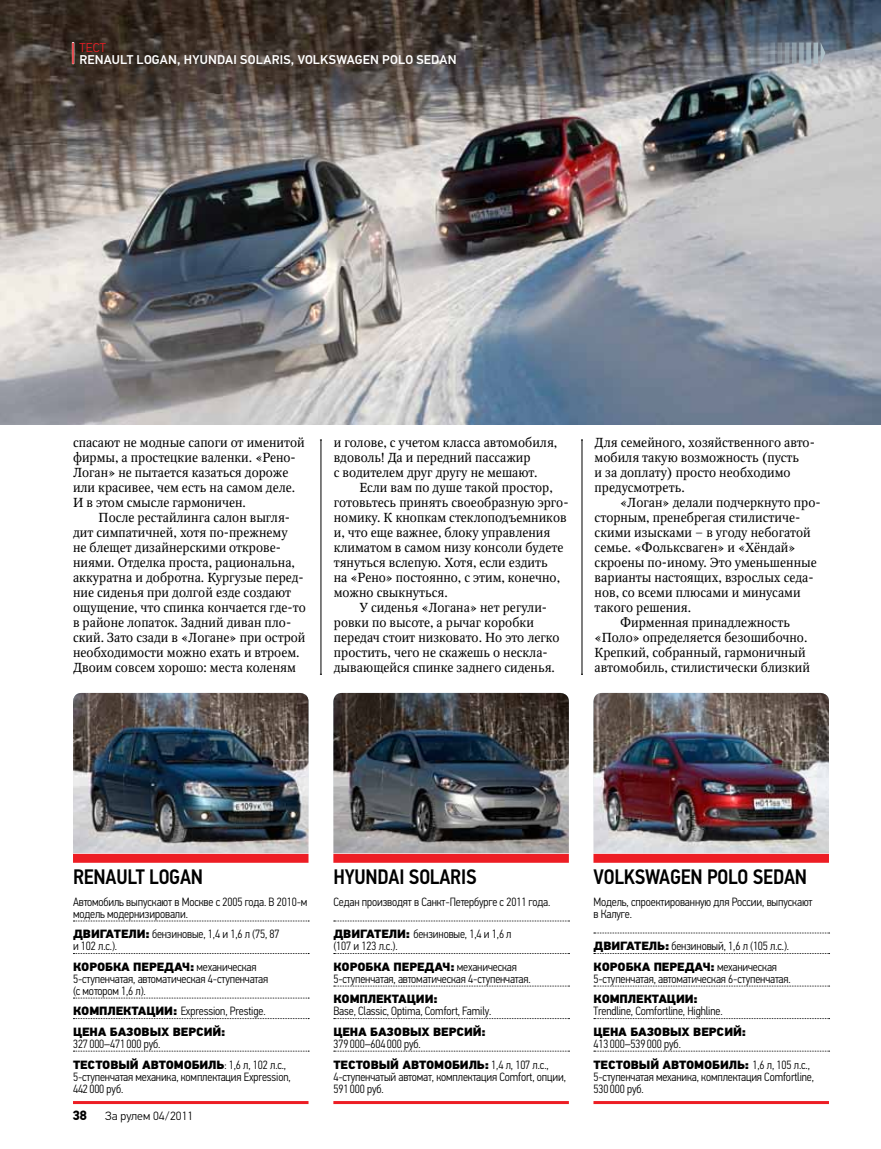
<style>
.page{position:relative;width:881px;height:1149px;background:#fff}
.page>*{position:absolute;margin:0;border:0;box-sizing:border-box;transform-origin:0 0}
.t1{font:500 21px "PF Din Text Cond Pro";letter-spacing:-.01em;color:#000}
.t2{font:700 13.5px "PF Din Text Pro";color:#000}
.t3{font:13.05px/15px "Octava C";color:#000}
.t4{font:500 12.75px/12px "PF Din Text Pro";letter-spacing:.01em;color:#fff}
.t5{font:300 12px/12px "PF Din Text Cond Pro";letter-spacing:-.01em;color:#000}
.t6{font:900 12px "PF Din Text Pro";letter-spacing:-.01em;color:#000}
.t7{font:300 12px "PF Din Text Pro";color:#000}
.s1{font-family:"PF Din Text Comp Pro";font-weight:300;font-size:24px;color:#ed1d24}
.s2{font-weight:300;color:#ed1d24}
.s3{font-family:"PF Din Text Pro";font-weight:900}
.s4{font-family:"PF Din Text Cond Pro";font-weight:300}
</style>
<div class="page">
<div style="left:333px;top:853px;width:235px;height:9px;background:#ed1d24"></div>
<svg style="left:333px;top:920px;width:236px;height:1px"></svg>
<svg style="left:333px;top:985px;width:236px;height:1px"></svg>
<svg style="left:333px;top:1050px;width:236px;height:1px"></svg>
<hr style="left:333px;top:1100px;width:235px;height:3px;background:#ed1d24">
<img style="left:333px;top:692px;width:235px;height:160px">
<div style="left:593px;top:853px;width:235px;height:9px;background:#ed1d24"></div>
<svg style="left:593px;top:932px;width:236px;height:1px"></svg>
<svg style="left:593px;top:985px;width:236px;height:1px"></svg>
<svg style="left:593px;top:1050px;width:236px;height:1px"></svg>
<hr style="left:593px;top:1100px;width:235px;height:3px;background:#ed1d24">
<img style="left:593px;top:692px;width:235px;height:160px">
<div style="left:73px;top:853px;width:235px;height:9px;background:#ed1d24"></div>
<svg style="left:73px;top:920px;width:236px;height:1px"></svg>
<svg style="left:73px;top:997px;width:236px;height:1px"></svg>
<svg style="left:73px;top:1050px;width:236px;height:1px"></svg>
<hr style="left:73px;top:1100px;width:235px;height:3px;background:#ed1d24">
<img style="left:73px;top:692px;width:235px;height:160px">
<hr style="left:320px;top:440px;width:1px;height:234px;background:#000">
<hr style="left:581px;top:440px;width:1px;height:234px;background:#000">
<img style="left:0;top:0;width:880px;height:424px">
<svg style="left:755px;top:43px;width:70px;height:21px"></svg>
<div style="left:72px;top:43px;width:2px;height:21px;border:1px solid #fff"></div>
<p class="t4" style="left:79px;top:41px;width:378px;text-indent:-9px"><span class="s1">|</span> <span class="s2">ТЕСТ<br></span>RENAULT LOGAN, HYUNDAI SOLARIS, VOLKSWAGEN POLO SEDAN</p>
<p class="t3" style="left:73px;top:435px;width:233px">спасают не модные сапоги от именитой фирмы, а простецкие валенки. «Рено-Логан» не пытается казаться дороже или красивее, чем есть на самом деле.<br>И в этом смысле гармоничен.</p>
<p class="t3" style="left:73px;top:510px;width:234px;text-indent:26px">После рестайлинга салон выгля&shy;дит симпатичней, хотя по-прежнему<br>не блещет дизайнерскими открове&shy;ниями. Отделка проста, рациональна, аккуратна и добротна. Кургузые перед&shy;ние сиденья при долгой езде создают ощущение, что спинка кончается где-то в районе лопаток. Задний диван пло&shy;ский. Зато сзади в «Логане» при острой необходимости можно ехать и втроем.<br>Двоим совсем хорошо: места коленям</p>
<p class="t3" style="left:334px;top:435px;width:225px">и голове, с учетом класса автомобиля, вдоволь! Да и передний пассажир<br>с водителем друг другу не мешают.</p>
<p class="t3" style="left:359px;top:480px;width:195px">Если вам по душе такой простор,</p>
<p class="t3" style="left:334px;top:495px;width:236px">готовьтесь принять своеобразную эрго-</p>
<p class="t3" style="left:334px;top:510px;width:234px">номику. К кнопкам стеклоподъемников</p>
<p class="t3" style="left:334px;top:525px;width:218px">и, что еще важнее, блоку управления</p>
<p class="t3" style="left:334px;top:540px;width:231px">климатом в самом низу консоли будете</p>
<p class="t3" style="left:334px;top:555px;width:215px">тянуться вслепую. Хотя, если ездить</p>
<p class="t3" style="left:334px;top:570px;width:228px">на «Рено» постоянно, с этим, конечно,</p>
<p class="t3" style="left:334px;top:585px;width:115px">можно свыкнуться.</p>
<p class="t3" style="left:359px;top:600px;width:189px">У сиденья «Логана» нет регули-</p>
<p class="t3" style="left:334px;top:615px;width:202px">ровки по высоте, а рычаг коробки</p>
<p class="t3" style="left:334px;top:630px;width:227px">передач стоит низковато. Но это легко</p>
<p class="t3" style="left:334px;top:645px;width:215px">простить, чего не скажешь о нескла-</p>
<p class="t3" style="left:334px;top:660px;width:222px">дывающейся спинке заднего сиденья.</p>
<p class="t3" style="left:594px;top:435px;width:222px">Для семейного, хозяйственного авто&shy;мобиля такую возможность (пусть<br>и за доплату) просто необходимо предусмотреть.</p>
<p class="t3" style="left:620px;top:495px;width:202px">«Логан» делали подчеркнуто про-</p>
<p class="t3" style="left:594px;top:510px;width:207px">сторным, пренебрегая стилистиче-</p>
<p class="t3" style="left:594px;top:525px;width:217px">скими изысками – в угоду небогатой</p>
<p class="t3" style="left:594px;top:540px;width:202px">семье. «Фольксваген» и «Хёндай»</p>
<p class="t3" style="left:594px;top:555px;width:223px">скроены по-иному. Это уменьшенные</p>
<p class="t3" style="left:594px;top:570px;width:220px">варианты настоящих, взрослых седа-</p>
<p class="t3" style="left:594px;top:585px;width:207px">нов, со всеми плюсами и минусами</p>
<p class="t3" style="left:594px;top:600px;width:98px">такого решения.</p>
<p class="t3" style="left:620px;top:615px;width:171px">Фирменная принадлежность</p>
<p class="t3" style="left:594px;top:630px;width:214px">«Поло» определяется безошибочно.</p>
<p class="t3" style="left:594px;top:645px;width:212px">Крепкий, собранный, гармоничный</p>
<p class="t3" style="left:594px;top:660px;width:217px">автомобиль, стилистически близкий</p>
<h1 class="t1" style="left:73px;top:864px;width:131px">RENAULT LOGAN</h1>
<p class="t5" style="left:73px;top:895px;width:236px">Автомобиль выпускают в Москве с 2005 года. В 2010‑м модель модернизировали.</p>
<p class="t5" style="left:73px;top:928px;width:208px"><span class="s3">ДВИГАТЕЛИ:</span> бензиновые, 1,4 и 1,6 л (75, 87 и 102 л.с.).</p>
<p class="t6" style="left:73px;top:959px;width:185px">КОРОБКА ПЕРЕДАЧ: <span class="s4">механическая</span></p>
<p class="t5" style="left:73px;top:972px;width:196px">5‑ступенчатая, автоматическая 4‑ступенчатая (с мотором 1,6 л).</p>
<p class="t5" style="left:73px;top:1005px;width:194px"><span class="s3">КОМПЛЕКТАЦИИ:</span> Expression, Prestige.</p>
<p class="t6" style="left:73px;top:1024px;width:154px">ЦЕНА БАЗОВЫХ ВЕРСИЙ:</p>
<p class="t5" style="left:73px;top:1037px;width:89px">327000–471000 руб.</p>
<p class="t6" style="left:73px;top:1056px;width:215px">ТЕСТОВЫЙ АВТОМОБИЛЬ<span class="s4">: 1,6 л, 102 л.с.,</span></p>
<p class="t5" style="left:73px;top:1070px;width:219px">5‑ступенчатая механика, комплектация Expression,<br>442000 руб.</p>
<p class="t2" style="left:72px;top:1106px;width:16px">38</p>
<p class="t7" style="left:105px;top:1108px;width:90px">За рулем 04/2011</p>
<h1 class="t1" style="left:333px;top:864px;width:145px">HYUNDAI SOLARIS</h1>
<p class="t5" style="left:333px;top:895px;width:218px">Седан производят в Санкт-Петербурге с 2011 года.</p>
<p class="t5" style="left:333px;top:928px;width:180px"><span class="s3">ДВИГАТЕЛИ:</span> бензиновые, 1,4 и 1,6 л (107 и 123 л.с.).</p>
<p class="t6" style="left:333px;top:959px;width:185px">КОРОБКА ПЕРЕДАЧ: <span class="s4">механическая</span></p>
<p class="t5" style="left:333px;top:972px;width:199px">5‑ступенчатая, автоматическая 4‑ступенчатая.</p>
<p class="t6" style="left:333px;top:991px;width:106px">КОМПЛЕКТАЦИИ:</p>
<p class="t5" style="left:333px;top:1005px;width:159px">Base, Classic, Optima, Comfort, Family.</p>
<p class="t6" style="left:333px;top:1024px;width:154px">ЦЕНА БАЗОВЫХ ВЕРСИЙ:</p>
<p class="t5" style="left:333px;top:1037px;width:89px">379000–604000 руб.</p>
<p class="t6" style="left:333px;top:1056px;width:217px">ТЕСТОВЫЙ АВТОМОБИЛЬ: <span class="s4">1,4 л, 107 л.с.,</span></p>
<p class="t5" style="left:333px;top:1070px;width:234px">4‑ступенчатый автомат, комплектация Comfort, опции,<br>591000 руб.</p>
<h1 class="t1" style="left:593px;top:864px;width:215px">VOLKSWAGEN POLO SEDAN</h1>
<p class="t5" style="left:593px;top:895px;width:220px">Модель, спроектированную для России, выпускают в Калуге.</p>
<p class="t5" style="left:593px;top:940px;width:197px"><span class="s3">ДВИГАТЕЛЬ:</span> бензиновый, 1,6 л (105 л.с.).</p>
<p class="t6" style="left:593px;top:959px;width:185px">КОРОБКА ПЕРЕДАЧ: <span class="s4">механическая</span></p>
<p class="t5" style="left:593px;top:972px;width:199px">5‑ступенчатая, автоматическая 6‑ступенчатая.</p>
<p class="t6" style="left:593px;top:991px;width:106px">КОМПЛЕКТАЦИИ:</p>
<p class="t5" style="left:593px;top:1005px;width:131px">Trendline, Comfortline, Highline.</p>
<p class="t6" style="left:593px;top:1024px;width:154px">ЦЕНА БАЗОВЫХ ВЕРСИЙ:</p>
<p class="t5" style="left:593px;top:1037px;width:89px">413000–539000 руб.</p>
<p class="t6" style="left:593px;top:1056px;width:218px">ТЕСТОВЫЙ АВТОМОБИЛЬ: <span class="s4">1,6 л, 105 л.с.,</span></p>
<p class="t5" style="left:593px;top:1070px;width:222px">5‑ступенчатая механика, комплектация Comfortline,<br>530000 руб.</p>
</div>
